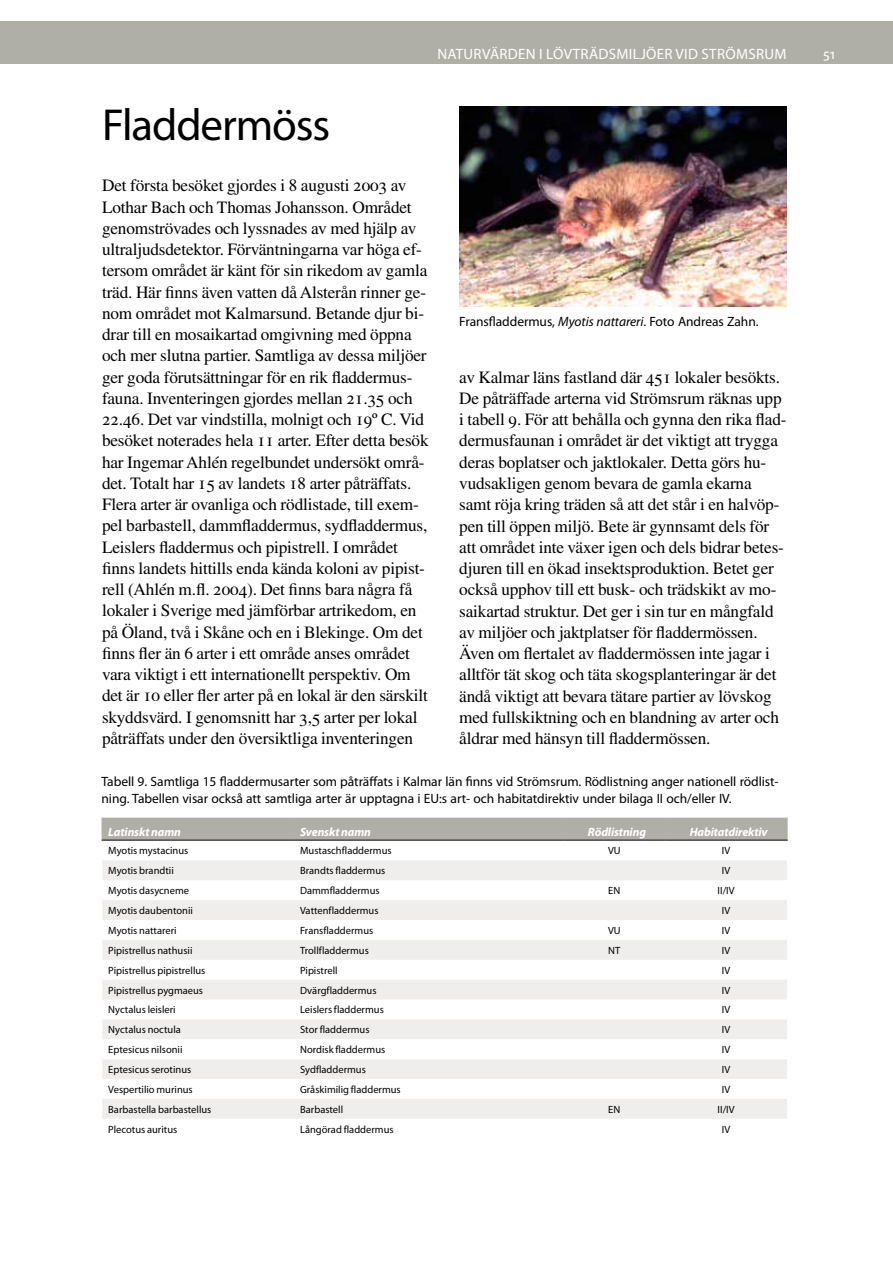
<style>
.page{position:relative;width:893px;height:1263px;background:#fff}
.page>*{position:absolute;margin:0;border:0;box-sizing:border-box;transform-origin:0 0}
.t1{font:45px "Myriad Pro";color:#000}
.t2{font:17.25px/21.3px "Times LT Std";letter-spacing:-.01em;color:#000}
.t3{font:15px "Myriad Pro";letter-spacing:.02em;color:#fff}
.t4{font:13.5px/16.5px "Myriad Pro";letter-spacing:-.005em;color:#000}
.t5{font:italic 700 12px "Myriad Pro";letter-spacing:-.01em;color:#fff}
.t6{font:10.5px "Myriad Pro";color:#000}
.s1{font-style:italic}
</style>
<div class="page">
<div style="left:0;top:21px;width:893px;height:43px;background:#b0afa7"></div>
<svg style="left:102px;top:860px;width:685px;height:259px;fill:#f0eeed"></svg>
<div style="left:102px;top:818px;width:684px;height:22px;background:#b0afa7"></div>
<hr style="left:294px;top:818px;width:269px;height:1px;background:#b0afa7">
<hr style="left:563px;top:818px;width:102px;height:1px;background:#b0afa7">
<hr style="left:665px;top:818px;width:123px;height:1px;background:#b0afa7">
<hr style="left:786px;top:819px;width:2px;height:21px;background:#b0afa7">
<hr style="left:102px;top:840px;width:192px;height:1px;background:#000">
<hr style="left:294px;top:840px;width:269px;height:1px;background:#000">
<hr style="left:563px;top:840px;width:102px;height:1px;background:#000">
<hr style="left:665px;top:840px;width:123px;height:1px;background:#000">
<img style="left:459px;top:107px;width:328px;height:200px">
<p class="t3" style="left:437px;top:44px;width:351px">Naturvärden i lövträdsmiljöer vid strömsrum</p>
<p class="t3" style="left:823px;top:44px;width:14px">51</p>
<h1 class="t1" style="left:102px;top:98px;width:230px">Fladdermöss</h1>
<p class="t2" style="left:102px;top:175px;width:328px">Det första besöket gjordes i 8 augusti 2003 av Lothar Bach och Thomas Johansson. Området genomströvades och lyssnades av med hjälp av ultraljudsdetektor. Förväntningarna var höga ef&shy;tersom området är känt för sin rikedom av gamla träd. Här finns även vatten då Alsterån rinner ge&shy;nom området mot Kalmarsund. Betande djur bi&shy;drar till en mosaikartad omgivning med öppna och mer slutna partier. Samtliga av dessa miljöer ger goda förutsättningar för en rik fladdermus&shy;fauna. Inventeringen gjordes mellan 21.35 och 22.46. Det var vindstilla, molnigt och 19º C. Vid besöket noterades hela 11 arter. Efter detta besök har Ingemar Ahlén regelbundet undersökt områ&shy;det. Totalt har 15 av landets 18 arter påträffats.<br>Flera arter är ovanliga och rödlistade, till exem&shy;pel barbastell, dammfladdermus, sydfladdermus, Leislers fladdermus och pipistrell. I området finns landets hittills enda kända koloni av pipist&shy;rell (Ahlén m.fl. 2004). Det finns bara några få lokaler i Sverige med jämförbar artrikedom, en på Öland, två i Skåne och en i Blekinge. Om det finns fler än 6 arter i ett område anses området vara viktigt i ett internationellt perspektiv. Om det är 10 eller fler arter på en lokal är den särskilt skyddsvärd. I genomsnitt har 3,5 arter per lokal påträffats under den översiktliga inventeringen</p>
<p class="t4" style="left:459px;top:313px;width:300px">Fransfladdermus, <span class="s1">Myotis nattareri</span>. Foto Andreas Zahn.</p>
<p class="t2" style="left:459px;top:366px;width:329px">av Kalmar läns fastland där 451 lokaler besökts.<br>De påträffade arterna vid Strömsrum räknas upp i tabell 9. För att behålla och gynna den rika flad&shy;dermusfaunan i området är det viktigt att trygga deras boplatser och jaktlokaler. Detta görs hu&shy;vudsakligen genom bevara de gamla ekarna samt röja kring träden så att det står i en halvöp&shy;pen till öppen miljö. Bete är gynnsamt dels för att området inte växer igen och dels bidrar betes&shy;djuren till en ökad insektsproduktion. Betet ger också upphov till ett busk- och trädskikt av mo&shy;saikartad struktur. Det ger i sin tur en mångfald av miljöer och jaktplatser för fladdermössen.<br>Även om flertalet av fladdermössen inte jagar i alltför tät skog och täta skogsplanteringar är det ändå viktigt att bevara tätare partier av lövskog med fullskiktning och en blandning av arter och åldrar med hänsyn till fladdermössen.</p>
<p class="t4" style="left:102px;top:773px;width:679px">Tabell 9. Samtliga 15 fladdermusarter som påträffats i Kalmar län finns vid Strömsrum. Rödlistning anger nationell rödlist&shy;ning. Tabellen visar också att samtliga arter är upptagna i EU:s art- och habitatdirektiv under bilaga II och/eller IV.</p>
<p class="t5" style="left:108px;top:824px;width:74px">Latinskt namn</p>
<p class="t5" style="left:300px;top:824px;width:72px">Svenskt namn</p>
<p class="t5" style="left:588px;top:824px;width:60px">Rödlistning</p>
<p class="t5" style="left:690px;top:824px;width:80px">Habitatdirektiv</p>
<p class="t6" style="left:108px;top:844px;width:82px">Myotis mystacinus</p>
<p class="t6" style="left:300px;top:844px;width:93px">Mustaschfladdermus</p>
<p class="t6" style="left:608px;top:844px;width:7px">VU</p>
<p class="t6" style="left:722px;top:844px;width:5px">IV</p>
<p class="t6" style="left:108px;top:864px;width:67px">Myotis brandtii</p>
<p class="t6" style="left:300px;top:864px;width:87px">Brandts fladdermus</p>
<p class="t6" style="left:722px;top:864px;width:5px">IV</p>
<p class="t6" style="left:108px;top:884px;width:82px">Myotis dasycneme</p>
<p class="t6" style="left:300px;top:884px;width:81px">Dammfladdermus</p>
<p class="t6" style="left:608px;top:884px;width:14px">EN</p>
<p class="t6" style="left:718px;top:884px;width:14px">II/IV</p>
<p class="t6" style="left:108px;top:904px;width:86px">Myotis daubentonii</p>
<p class="t6" style="left:300px;top:904px;width:80px">Vattenfladdermus</p>
<p class="t6" style="left:722px;top:904px;width:5px">IV</p>
<p class="t6" style="left:108px;top:924px;width:70px">Myotis nattareri</p>
<p class="t6" style="left:300px;top:924px;width:75px">Fransfladdermus</p>
<p class="t6" style="left:608px;top:924px;width:7px">VU</p>
<p class="t6" style="left:722px;top:924px;width:5px">IV</p>
<p class="t6" style="left:108px;top:944px;width:86px">Pipistrellus nathusii</p>
<p class="t6" style="left:300px;top:944px;width:70px">Trollfladdermus</p>
<p class="t6" style="left:608px;top:944px;width:14px">NT</p>
<p class="t6" style="left:722px;top:944px;width:5px">IV</p>
<p class="t6" style="left:108px;top:964px;width:99px">Pipistrellus pipistrellus</p>
<p class="t6" style="left:300px;top:964px;width:39px">Pipistrell</p>
<p class="t6" style="left:722px;top:964px;width:5px">IV</p>
<p class="t6" style="left:108px;top:983px;width:96px">Pipistrellus pygmaeus</p>
<p class="t6" style="left:300px;top:983px;width:78px">Dvärgfladdermus</p>
<p class="t6" style="left:722px;top:983px;width:5px">IV</p>
<p class="t6" style="left:108px;top:1003px;width:69px">Nyctalus leisleri</p>
<p class="t6" style="left:300px;top:1003px;width:85px">Leislers fladdermus</p>
<p class="t6" style="left:722px;top:1003px;width:5px">IV</p>
<p class="t6" style="left:108px;top:1023px;width:74px">Nyctalus noctula</p>
<p class="t6" style="left:300px;top:1023px;width:71px">Stor fladdermus</p>
<p class="t6" style="left:722px;top:1023px;width:5px">IV</p>
<p class="t6" style="left:108px;top:1043px;width:76px">Eptesicus nilsonii</p>
<p class="t6" style="left:300px;top:1043px;width:87px">Nordisk fladdermus</p>
<p class="t6" style="left:722px;top:1043px;width:5px">IV</p>
<p class="t6" style="left:108px;top:1063px;width:85px">Eptesicus serotinus</p>
<p class="t6" style="left:300px;top:1063px;width:67px">Sydfladdermus</p>
<p class="t6" style="left:722px;top:1063px;width:5px">IV</p>
<p class="t6" style="left:108px;top:1083px;width:86px">Vespertilio murinus</p>
<p class="t6" style="left:300px;top:1083px;width:102px">Gråskimilig fladdermus</p>
<p class="t6" style="left:722px;top:1083px;width:5px">IV</p>
<p class="t6" style="left:108px;top:1103px;width:105px">Barbastella barbastellus</p>
<p class="t6" style="left:300px;top:1103px;width:45px">Barbastell</p>
<p class="t6" style="left:608px;top:1103px;width:14px">EN</p>
<p class="t6" style="left:718px;top:1103px;width:14px">II/IV</p>
<p class="t6" style="left:108px;top:1123px;width:71px">Plecotus auritus</p>
<p class="t6" style="left:300px;top:1123px;width:95px">Långörad fladdermus</p>
<p class="t6" style="left:722px;top:1123px;width:5px">IV</p>
</div>
